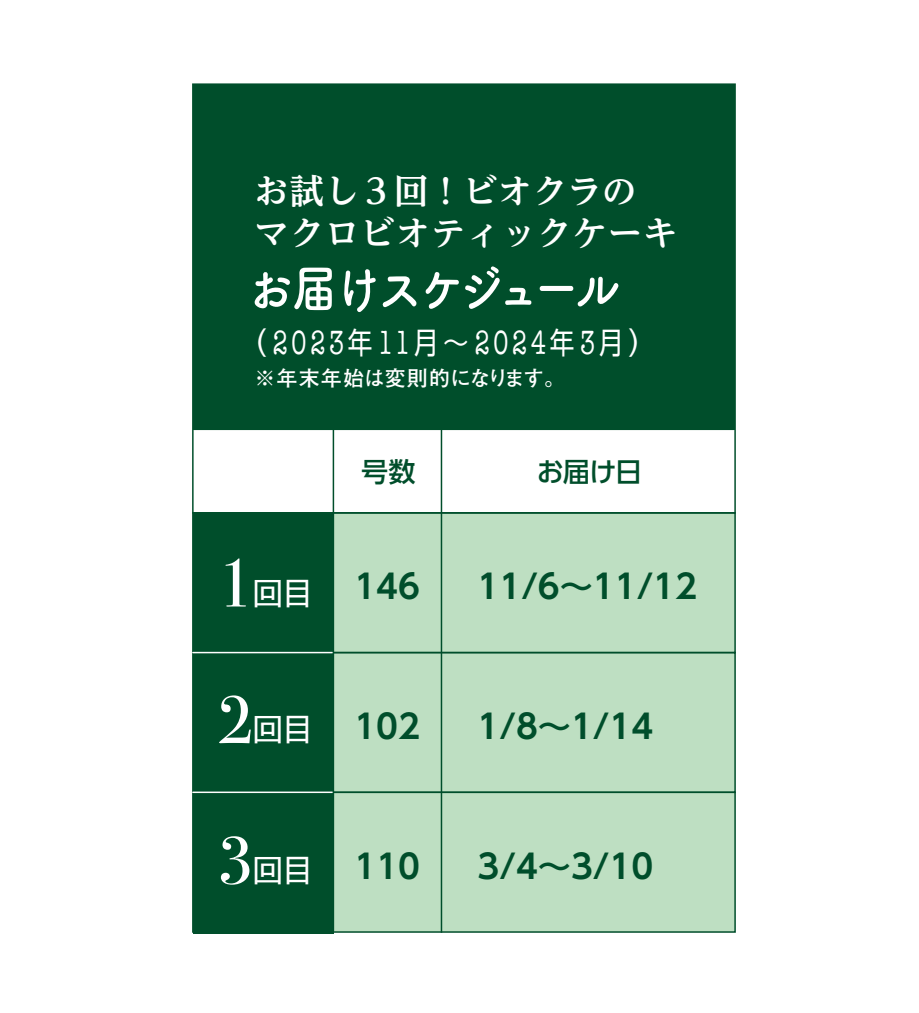
<style>
.page{position:relative;width:919px;height:1013px;background:#fff}
.page>*{position:absolute;margin:0;border:0;box-sizing:border-box;transform-origin:0 0}
.t1{font:700 34.5px/42px "UD Reimin Pro";letter-spacing:.025em;color:#fff}
.t2{font:34.5px "American Typewriter";letter-spacing:.16em;color:#fff;scale:.68 1}
.t3{font:700 33.15px "UD Shin Go Pro De";color:#004e2b}
.t4{font:31.5px "Gothic MB101 Pr 5";color:#fff}
.t5{font:500 27px "UD Shin Go Pro";letter-spacing:-.025em;color:#004e2b}
.t6{font:700 21px "Futo Go B101 Pro";color:#fff}
.s1{font-family:"UD Shin Go Pro";font-size:30px}
.s2{font-family:"Bodoni Svty Two ITCTT";font-size:67.5px}
</style>
<div class="page">
<div style="left:193px;top:84px;width:541px;height:345px;background:#004e2b"></div>
<svg style="left:254px;top:267px;width:78px;height:43px"></svg>
<svg style="left:344px;top:269px;width:73px;height:44px"></svg>
<svg style="left:425px;top:266px;width:107px;height:43px"></svg>
<div style="left:539px;top:286px;width:34px;height:5px;background:#fff;border-radius:2px"></div>
<svg style="left:577px;top:276px;width:42px;height:31px"></svg>
<div style="left:193px;top:512px;width:141px;height:142px;background:#004e2b"></div>
<div style="left:333px;top:652px;width:402px;height:140px;background:#bedfc2"></div>
<div style="left:333px;top:513px;width:402px;height:139px;background:#bedfc2"></div>
<div style="left:333px;top:792px;width:402px;height:139px;background:#bedfc2"></div>
<div style="left:192px;top:512px;width:543px;height:141px;border:2px solid #004e2b"></div>
<div style="left:192px;top:651px;width:543px;height:141px;border:2px solid #004e2b"></div>
<div style="left:193px;top:651px;width:141px;height:142px;background:#004e2b"></div>
<div style="left:192px;top:791px;width:543px;height:141px;border:2px solid #004e2b"></div>
<div style="left:193px;top:791px;width:141px;height:142px;background:#004e2b"></div>
<hr style="left:194px;top:428px;width:540px;height:2px;background:#004e2b">
<hr style="left:193px;top:651px;width:139px;height:2px;background:#fff">
<hr style="left:193px;top:791px;width:139px;height:1px;background:#fff">
<hr style="left:440px;top:429px;width:2px;height:503px;background:#004e2b">
<hr style="left:332px;top:429px;width:2px;height:502px;background:#004e2b">
<div style="left:192px;top:83px;width:543px;height:430px;border:2px solid #004e2b"></div>
<p class="t1" style="left:254px;top:169px;width:424px">お試し３回！ビオクラのマクロビオティックケーキ</p>
<p class="t2" style="left:237px;top:316px;width:621px"><span class="s1">（</span>2023<span class="s1">年</span>11<span class="s1">月～</span>2024<span class="s1">年</span>3<span class="s1">月）</span></p>
<p class="t6" style="left:254px;top:361px;width:312px">※年末年始は変則的になります。</p>
<p class="t4" style="left:217px;top:566px;width:97px"><span class="s2">1</span>回目</p>
<p class="t4" style="left:217px;top:703px;width:97px"><span class="s2">2</span>回目</p>
<p class="t4" style="left:217px;top:843px;width:97px"><span class="s2">3</span>回目</p>
<p class="t5" style="left:361px;top:450px;width:56px">号数</p>
<p class="t5" style="left:536px;top:450px;width:107px">お届け日</p>
<p class="t3" style="left:354px;top:559px;width:67px">146</p>
<p class="t3" style="left:477px;top:559px;width:221px">11/6～11/12</p>
<p class="t3" style="left:354px;top:699px;width:67px">102</p>
<p class="t3" style="left:477px;top:699px;width:177px">1/8～1/14</p>
<p class="t3" style="left:354px;top:839px;width:67px">110</p>
<p class="t3" style="left:477px;top:839px;width:177px">3/4～3/10</p>
</div>
